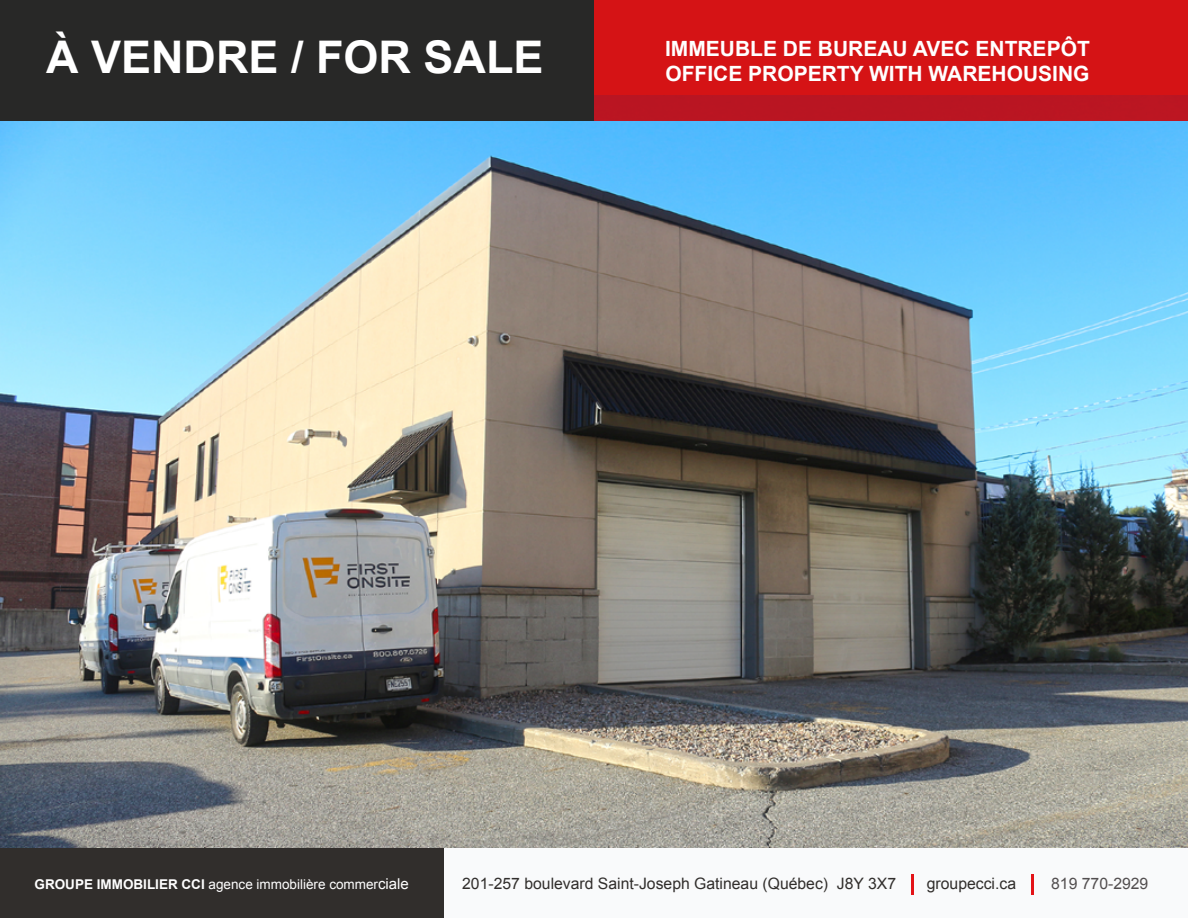
<style>
.page{position:relative;width:1188px;height:918px;background:#fff}
.page>*{position:absolute;margin:0;border:0;box-sizing:border-box;transform-origin:0 0}
.t1{font:700 45px "Arial";color:#fff}
.t2{font:700 21px/25.2px "Arial";color:#fff}
.t3{font:15.75px "Arial";color:#312e2c}
.t4{font:15.75px "Arial";color:#524e4f}
.t5{font:13.5px "Arial";color:#fff}
.s1{font-weight:700}
.s2{font-size:15px}
</style>
<div class="page">
<img style="left:0;top:121px;width:1188px;height:728px">
<div style="left:0;top:849px;width:1188px;height:69px;background:#312e2c"></div>
<div style="left:444px;top:849px;width:744px;height:69px;background:#f9fafb"></div>
<hr style="left:912px;top:874px;width:2px;height:21px;background:#e31317">
<hr style="left:1032px;top:874px;width:2px;height:21px;background:#e31317">
<div style="left:540px;top:0;width:648px;height:121px;background:linear-gradient(to bottom,#dd1211,#c2151e)"></div>
<div style="left:0;top:0;width:594px;height:121px;background:#282827"></div>
<h1 class="t1" style="left:46px;top:28px;width:499px">À VENDRE / FOR SALE</h1>
<h2 class="t2" style="left:665px;top:37px;width:426px">IMMEUBLE DE BUREAU AVEC ENTREPÔT<br>OFFICE PROPERTY WITH WAREHOUSING</h2>
<p class="t5" style="left:35px;top:876px;width:376px"><span class="s1">GROUPE IMMOBILIER CCI</span> agence immobilière commer<span class="s2">ciale</span></p>
<p class="t3" style="left:462px;top:873px;width:435px">201-257 boulevard Saint-Joseph Gatineau (Québec) J8Y 3X7</p>
<p class="t3" style="left:927px;top:873px;width:91px">groupecci.ca</p>
<p class="t4" style="left:1051px;top:873px;width:99px">819 770-2929</p>
</div>
